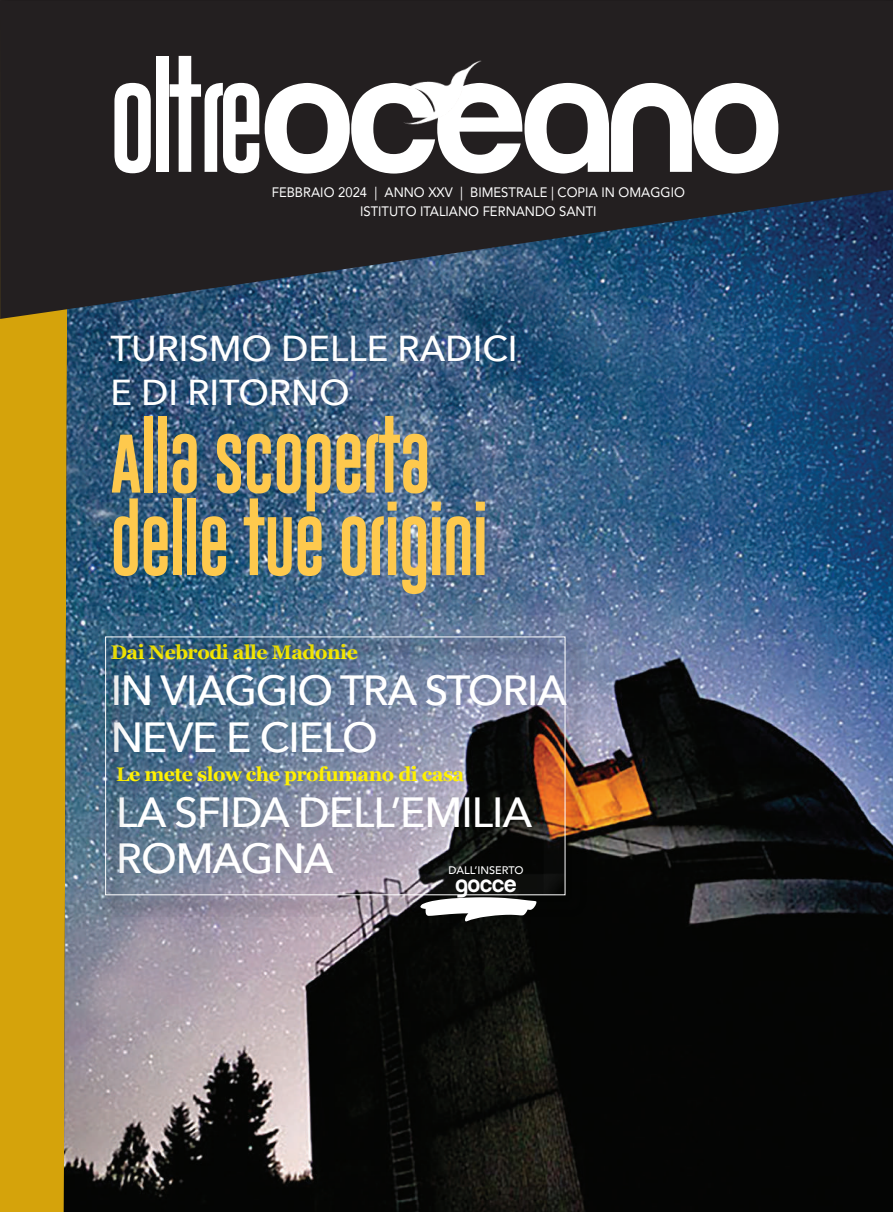
<style>
.page{position:relative;width:893px;height:1212px;background:#d5a30b}
.page>*{position:absolute;margin:0;border:0;box-sizing:border-box;transform-origin:0 0}
.t1{font:500 171px "Run";letter-spacing:-.05em;color:#fff;scale:1.05 1}
.t2{font:60.45px/82.5px "Gobold Uplow";letter-spacing:-.01em;color:#fec94d}
.t3{font:500 42px/45.6px "Avenir Next";letter-spacing:-.025em;color:#fff}
.t4{font:36.45px "Summer Coast Extra";color:#fff;scale:2 1}
.t5{font:500 36px/43.2px "Avenir Next";color:#fff}
.t6{font:500 24.3px "Run";letter-spacing:-.03em;color:#fff}
.t7{font:700 19.65px "Georgia";letter-spacing:-.025em;color:#fff101}
.t8{font:13.65px/18.6px "Avenir";color:#fff;text-align:center;scale:.95 1}
.t9{font:500 10.95px "Avenir";color:#fff}
.s1{font-family:"Gobold Uplow";font-weight:400;font-size:91.35px}
</style>
<div class="page">
<img style="left:64px;top:319px;width:829px;height:893px">
<svg style="left:0;top:3px;width:893px;height:316px;background:#232831"></svg>
<img style="left:404px;top:60px;width:78px;height:64px">
<hr style="left:0;top:0;width:893px;height:3px;background:#231f20">
<div style="left:84px;top:615px;width:498px;height:294px;background:#fff;opacity:.75"></div>
<div style="left:89px;top:623px;width:498px;height:294px;background:#231f20;opacity:.75"></div>
<div style="left:105px;top:636px;width:460px;height:259px;border:1px solid #fff"></div>
<h1 class="t1" style="left:110px;top:50px;width:643px"><span class="s1">OLTRE</span>oceano</h1>
<p class="t8" style="left:272px;top:183px;width:436px">FEBBRAIO 2024 | ANNO XXV | BIMESTRALE | COPIA IN OMAGGIO<br>ISTITUTO ITALIANO FERNANDO SANTI</p>
<h3 class="t5" style="left:111px;top:326px;width:409px">TURISMO DELLE RADICI<br>E DI RITORNO</h3>
<h2 class="t2" style="left:111px;top:422px;width:379px">ALLA SCOPERTA<br>DELLE TUE ORIGINI</h2>
<h3 class="t7" style="left:111px;top:638px;width:249px">Dai Nebrodi alle Madonie</h3>
<h3 class="t3" style="left:111px;top:665px;width:458px;line-height:47.1px">IN VIAGGIO TRA STORIA<br>NEVE E CIELO</h3>
<h3 class="t7" style="left:116px;top:759px;width:350px">Le mete slow che profumano di casa</h3>
<h3 class="t3" style="left:116px;top:788px;width:418px">LA SFIDA DELL’EMILIA<br>ROMAGNA</h3>
<p class="t9" style="left:448px;top:860px;width:77px">DALL’INSERTO</p>
<h3 class="t6" style="left:455px;top:874px;width:63px">gocce</h3>
<h3 class="t4" style="left:417px;top:891px;width:63px">P</h3>
</div>
